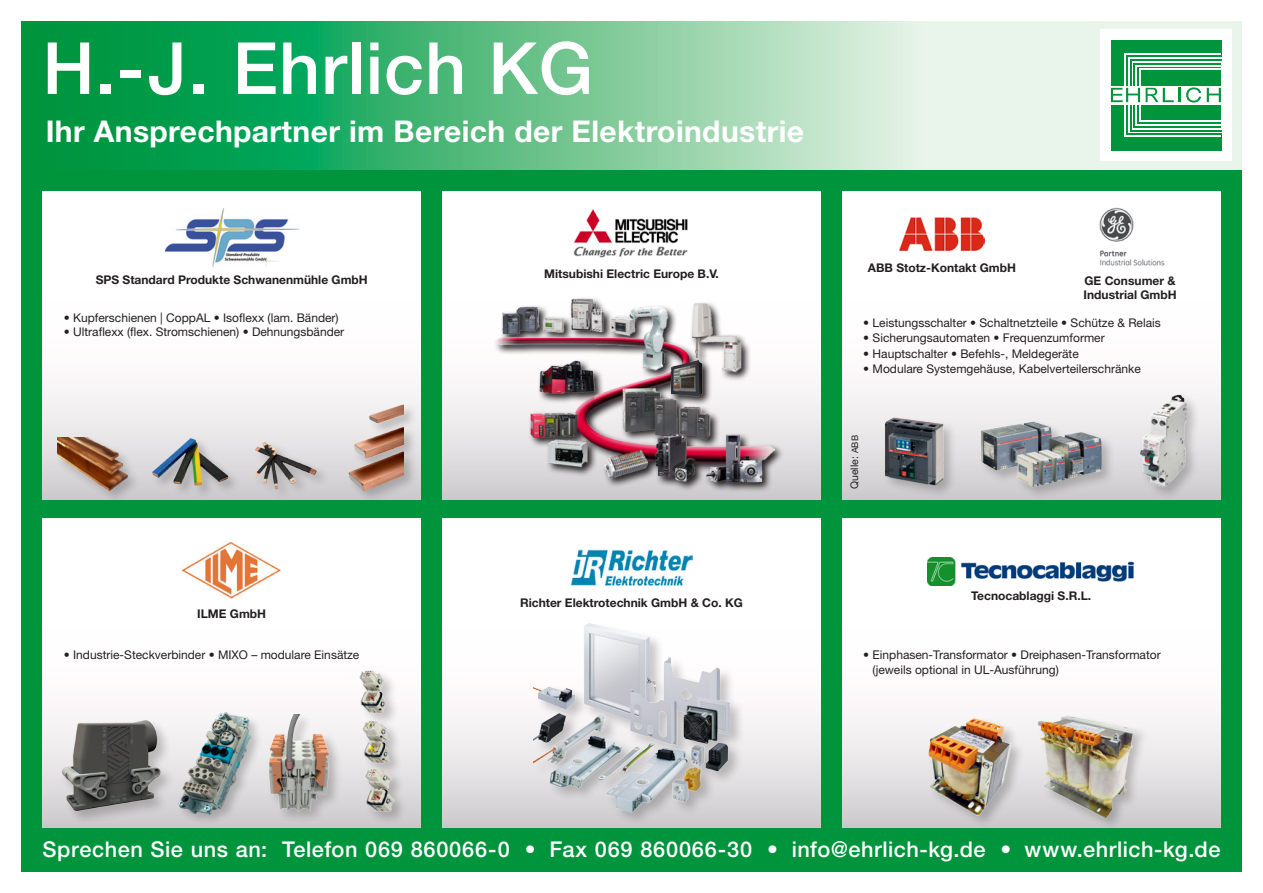
<style>
.page{position:relative;width:1263px;height:893px;background:#fff}
.page>*{position:absolute;margin:0;border:0;box-sizing:border-box;transform-origin:0 0}
.t1{font:500 72px "Helvetica Neue LT Std";letter-spacing:.015em;color:#fff}
.t2{font:700 30px "Helvetica Neue LT Std";letter-spacing:.015em;color:#fff}
.t3{font:500 21.75px "Helvetica Neue LT Std";letter-spacing:.025em;color:#fff}
.t4{font:12px/14.4px "Helvetica Neue LT Std";color:#231f20}
.t5{font:700 12px/14.4px "Helvetica Neue LT Std";color:#231f20}
.t6{font:10.5px "Helvetica Neue LT Std";color:#231f20}
.s1{font-size:9px}
</style>
<div class="page">
<svg style="left:21px;top:21px;width:1221px;height:149px;background:#72c796"></svg>
<div style="left:21px;top:170px;width:1221px;height:702px;background:#00943d"></div>
<div style="left:1100px;top:29px;width:132px;height:132px;background:#fff"></div>
<div style="left:1111px;top:40px;width:110px;height:110px;background:#00943d"></div>
<div style="left:1124px;top:53px;width:97px;height:84px;background:#fff"></div>
<div style="left:1126px;top:55px;width:95px;height:80px;background:#00943d"></div>
<div style="left:1128px;top:57px;width:93px;height:76px;background:linear-gradient(to right,#00943d,#00943d)"></div>
<div style="left:1130px;top:59px;width:91px;height:72px;background:linear-gradient(to right,#fff,#fff)"></div>
<div style="left:1132px;top:61px;width:89px;height:68px;background:linear-gradient(to right,#00943d,#00943d)"></div>
<div style="left:1134px;top:63px;width:87px;height:64px;background:linear-gradient(to right,#fff,#fff)"></div>
<div style="left:1136px;top:65px;width:85px;height:60px;background:#fff"></div>
<div style="left:1137px;top:67px;width:84px;height:57px;background:#00943d"></div>
<div style="left:1139px;top:68px;width:82px;height:54px;background:#fff"></div>
<div style="left:1141px;top:70px;width:80px;height:50px;background:#00943d"></div>
<svg style="left:1110px;top:86px;width:111px;height:19px"></svg>
<svg style="left:1111px;top:88px;width:63px;height:14px"></svg>
<hr style="left:1178px;top:88px;width:3px;height:14px;background:#00943d">
<svg style="left:1186px;top:87px;width:15px;height:16px"></svg>
<svg style="left:1207px;top:88px;width:14px;height:14px"></svg>
<div style="left:43px;top:191px;width:378px;height:309px;background:linear-gradient(to bottom,#fff,#dfdcde)"></div>
<img style="left:165px;top:208px;width:133px;height:58px">
<div style="left:151px;top:437px;width:91px;height:62px;background:#231f20;opacity:.25"></div>
<img style="left:148px;top:434px;width:84px;height:56px">
<div style="left:252px;top:440px;width:78px;height:62px;background:#231f20;opacity:.25"></div>
<img style="left:239px;top:437px;width:84px;height:56px">
<div style="left:55px;top:436px;width:86px;height:68px;background:#231f20;opacity:.25"></div>
<img style="left:57px;top:438px;width:84px;height:56px">
<div style="left:347px;top:403px;width:71px;height:100px;background:#231f20;opacity:.25"></div>
<img style="left:329px;top:394px;width:75px;height:109px">
<div style="left:442px;top:191px;width:379px;height:309px;background:linear-gradient(to bottom,#fff,#dfdcde)"></div>
<img style="left:568px;top:206px;width:127px;height:55px">
<svg style="left:774px;top:296px;width:11px;height:197px;background:#eeeced"></svg>
<img style="left:492px;top:296px;width:282px;height:202px">
<div style="left:842px;top:191px;width:378px;height:309px;background:linear-gradient(to bottom,#fff,#dfdcde)"></div>
<img style="left:900px;top:217px;width:84px;height:34px">
<img style="left:1091px;top:204px;width:82px;height:67px">
<div style="left:1138px;top:393px;width:62px;height:107px;background:#231f20;opacity:.25"></div>
<img style="left:1118px;top:393px;width:76px;height:102px">
<div style="left:883px;top:416px;width:74px;height:83px;background:#231f20;opacity:.25"></div>
<img style="left:880px;top:415px;width:67px;height:85px">
<div style="left:979px;top:420px;width:136px;height:80px;background:#231f20;opacity:.25"></div>
<img style="left:974px;top:410px;width:135px;height:90px">
<div style="left:43px;top:519px;width:378px;height:308px;background:#fff"></div>
<img style="left:181px;top:541px;width:100px;height:58px">
<div style="left:267px;top:713px;width:75px;height:111px;background:#231f20;opacity:.25"></div>
<img style="left:264px;top:714px;width:69px;height:109px">
<div style="left:358px;top:669px;width:49px;height:156px;background:#231f20;opacity:.25"></div>
<img style="left:354px;top:669px;width:48px;height:145px">
<img style="left:50px;top:718px;width:127px;height:106px">
<div style="left:177px;top:711px;width:86px;height:116px;background:#231f20;opacity:.25"></div>
<img style="left:177px;top:711px;width:73px;height:104px">
<svg style="left:442px;top:519px;width:379px;height:308px;background:#f7f6f6"></svg>
<img style="left:571px;top:550px;width:121px;height:36px">
<div style="left:531px;top:622px;width:213px;height:204px;background:#231f20;opacity:.25"></div>
<img style="left:533px;top:617px;width:205px;height:203px">
<svg style="left:842px;top:519px;width:378px;height:308px;background:#f8f7f8"></svg>
<img style="left:927px;top:557px;width:208px;height:28px">
<div style="left:927px;top:717px;width:98px;height:111px;background:#231f20;opacity:.25"></div>
<img style="left:922px;top:712px;width:95px;height:107px">
<div style="left:1036px;top:714px;width:114px;height:116px;background:#231f20;opacity:.25"></div>
<img style="left:1034px;top:709px;width:106px;height:111px">
<h1 class="t1" style="left:43px;top:25px;width:552px">H.-J. Ehrlich KG</h1>
<h2 class="t2" style="left:46px;top:112px;width:760px">Ihr Ansprechpartner im Bereich der Elektroindustrie</h2>
<p class="t5" style="left:96px;top:272px;width:274px">SPS Standard Produkte Schwanenmühle GmbH</p>
<p class="t4" style="left:64px;top:310px;width:276px">• Kupferschienen | CoppAL • Isoflexx (lam. Bänder)</p>
<p class="t4" style="left:64px;top:324px;width:282px">• Ultraflexx (flex. Stromschienen) • Dehnungsbänder</p>
<p class="t5" style="left:197px;top:606px;width:70px">ILME GmbH</p>
<p class="t4" style="left:64px;top:647px;width:297px">• Industrie-Steckverbinder • MIXO – modulare Einsätze</p>
<p class="t5" style="left:544px;top:266px;width:176px">Mitsubishi Electric Europe B.V.</p>
<p class="t5" style="left:520px;top:595px;width:224px">Richter Elektrotechnik GmbH &amp; Co. KG</p>
<p class="t5" style="left:868px;top:260px;width:150px">ABB Stotz-Kontakt GmbH</p>
<p class="t5" style="left:1083px;top:273px;width:95px">GE Consumer &amp;<br>Industrial GmbH</p>
<p class="t4" style="left:863px;top:316px;width:299px">• Leistungsschalter • Schaltnetzteile • Schütze &amp; Relais</p>
<p class="t4" style="left:863px;top:331px;width:243px">• Sicherungsautomaten • Frequenzumformer</p>
<p class="t4" style="left:863px;top:346px;width:217px">• Hauptschalter • Befehls-, Meldegeräte</p>
<p class="t4" style="left:863px;top:361px;width:279px">• Modulare Systemgehäuse, Kabelverteilerschränke</p>
<p class="t6" style="left:848px;top:489px;width:55px;rotate:-90deg">Quelle: <span class="s1">ABB</span></p>
<p class="t5" style="left:971px;top:588px;width:121px">Tecnocablaggi S.R.L.</p>
<p class="t4" style="left:872px;top:647px;width:290px;text-indent:-9px">• Einphasen-Transformator • Dreiphasen-Transformator (jeweils optional in UL-Ausführung)</p>
<h3 class="t3" style="left:43px;top:836px;width:1179px">Sprechen Sie uns an: Telefon 069 860066-0 • Fax 069 860066-30 • info@ehrlich-kg.de • www.ehrlich-kg.de</h3>
</div>
